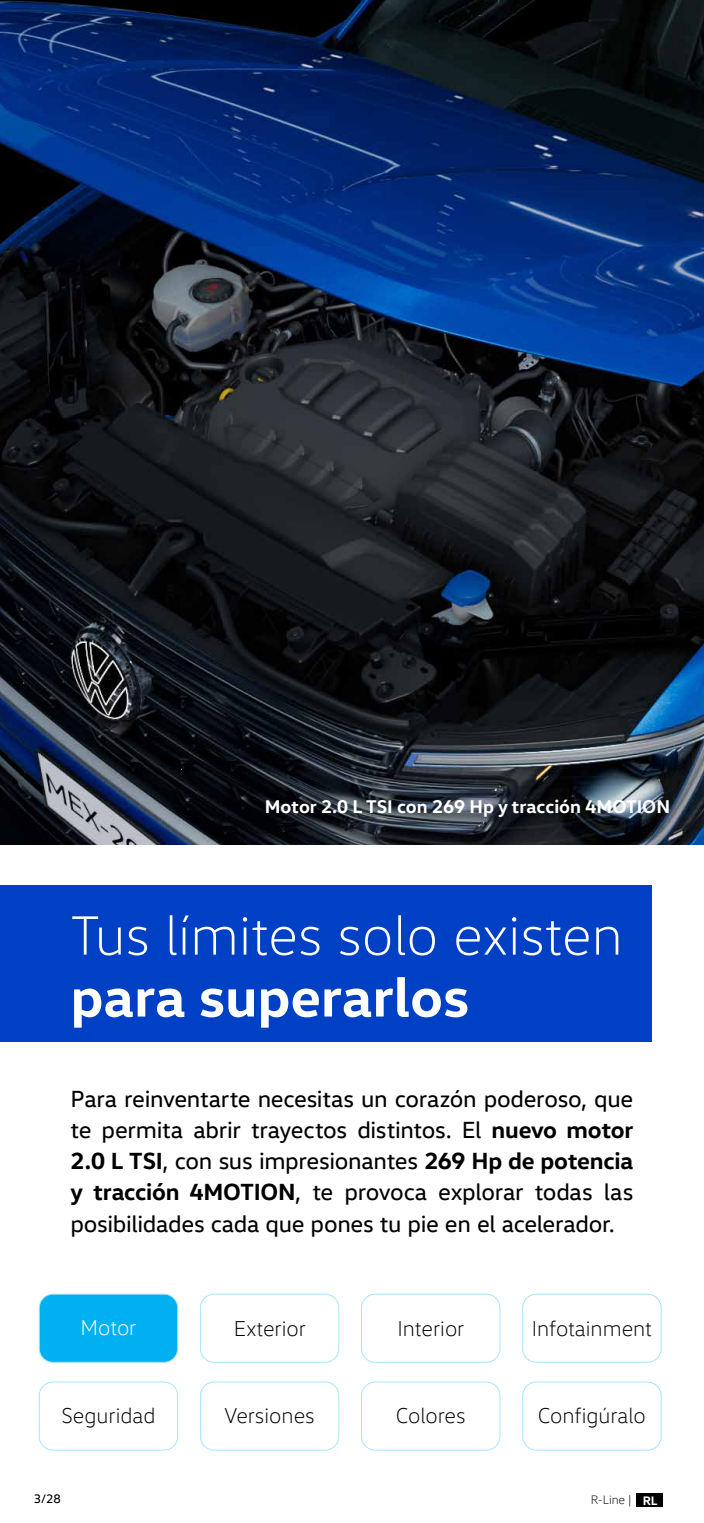
<style>
.page{position:relative;width:704px;height:1523px;background:#fff}
.page>*{position:absolute;margin:0;border:0;box-sizing:border-box;transform-origin:0 0}
.t1{font:300 56.25px "VW Head";color:#fff}
.t2{font:700 56.25px "VW Head";color:#fff}
.t3{font:23.75px/31.2px "VW Head";letter-spacing:-.015em;color:#000;text-align:justify}
.t4{font:300 21.88px "VW Head";color:#000}
.t5{font:300 21.88px "VW Head";letter-spacing:-.005em;color:#fff}
.t6{font:700 18.75px "VW Head";color:#fff}
.t7{font:300 12.5px "VW Head";color:#000101}
.t8{font:12.5px "VW Head";color:#000101}
.s1{font-weight:700}
.s2{font-weight:700;color:#fff}
</style>
<div class="page">
<div style="left:636px;top:1493px;width:26px;height:13px;background:#000"></div>
<div style="left:0;top:885px;width:650px;height:156px;background:#0040c5"></div>
<img style="left:0;top:0;width:703px;height:844px">
<div style="left:39px;top:1294px;width:138px;height:68px;background:#00b0f0;border-radius:14px"></div>
<div style="left:39px;top:1293px;width:139px;height:69px;border:1px solid #a9e3ff;border-radius:14px"></div>
<div style="left:39px;top:1381px;width:139px;height:69px;border:1px solid #a9e3ff;border-radius:14px"></div>
<div style="left:361px;top:1293px;width:139px;height:69px;border:1px solid #a9e3ff;border-radius:14px"></div>
<div style="left:522px;top:1293px;width:139px;height:69px;border:1px solid #a9e3ff;border-radius:14px"></div>
<div style="left:200px;top:1293px;width:139px;height:69px;border:1px solid #a9e3ff;border-radius:14px"></div>
<div style="left:361px;top:1381px;width:139px;height:69px;border:1px solid #a9e3ff;border-radius:14px"></div>
<div style="left:522px;top:1381px;width:139px;height:69px;border:1px solid #a9e3ff;border-radius:14px"></div>
<div style="left:200px;top:1381px;width:139px;height:69px;border:1px solid #a9e3ff;border-radius:14px"></div>
<p class="t6" style="left:264px;top:794px;width:407px">Motor 2.0 L TSI con 269 Hp y tracción 4MOTION</p>
<h1 class="t1" style="left:70px;top:902px;width:553px">Tus límites solo existen</h1>
<h1 class="t2" style="left:70px;top:960px;width:400px">para superarlos</h1>
<p class="t3" style="left:70px;top:1082px;width:564px">Para reinventarte necesitas un corazón poderoso, que te permita abrir trayectos distintos. El <span class="s1">nuevo motor 2.0 L TSI</span>, con sus impresionantes <span class="s1">269 Hp de potencia y tracción 4MOTION</span>, te provoca explorar todas las posibilidades cada que pones tu pie en el acelerador.</p>
<p class="t5" style="left:81px;top:1315px;width:57px">Motor</p>
<p class="t4" style="left:61px;top:1403px;width:95px">Seguridad</p>
<p class="t4" style="left:234px;top:1315px;width:74px">Exterior</p>
<p class="t4" style="left:397px;top:1315px;width:68px">Interior</p>
<p class="t4" style="left:531px;top:1315px;width:122px">Infotainment</p>
<p class="t4" style="left:224px;top:1403px;width:92px">Versiones</p>
<p class="t4" style="left:395px;top:1403px;width:71px">Colores</p>
<p class="t4" style="left:537px;top:1403px;width:109px">Configúralo</p>
<p class="t8" style="left:34px;top:1491px;width:29px">3/28</p>
<p class="t7" style="left:590px;top:1492px;width:68px">R-Line | <span class="s2">RL</span></p>
</div>
